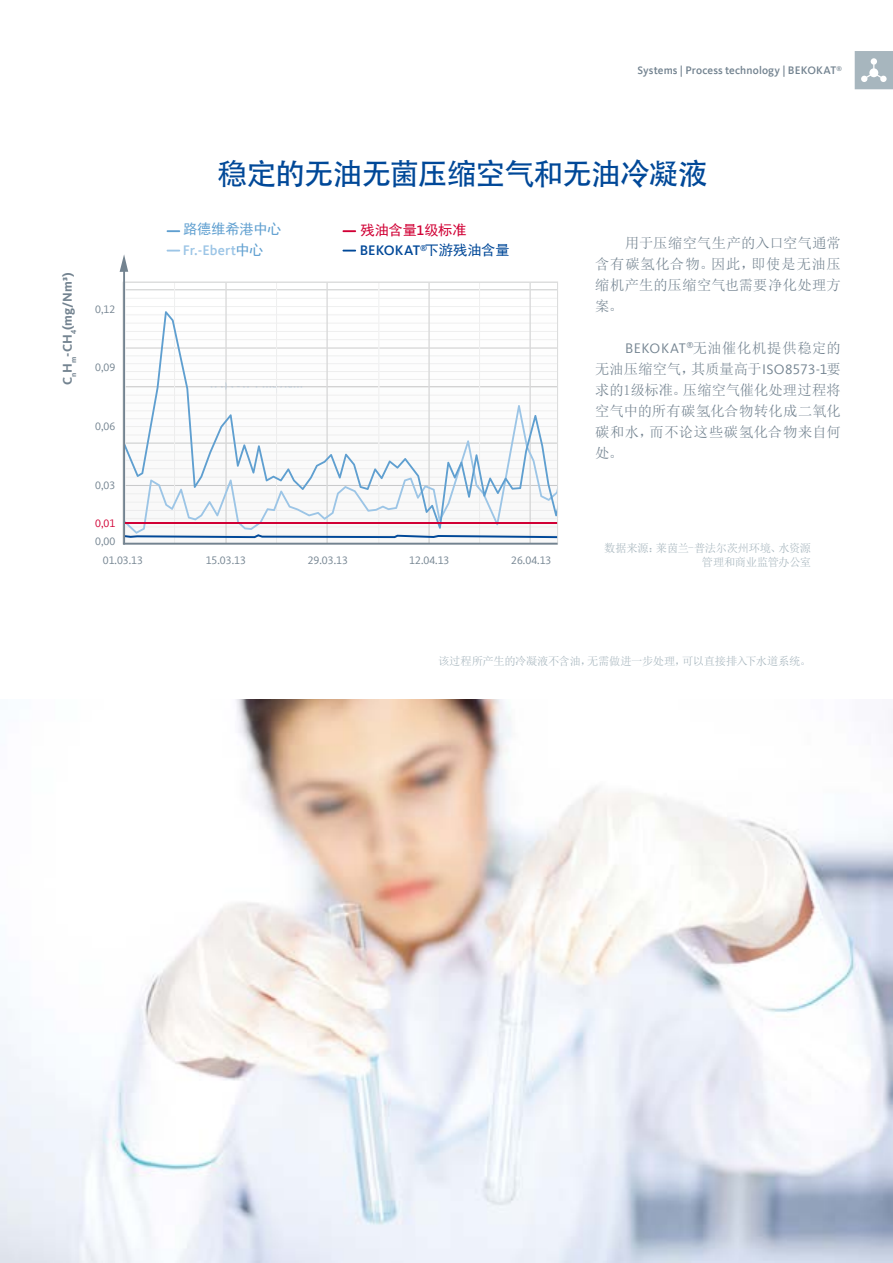
<style>
.page{position:relative;width:893px;height:1263px;background:#fff}
.page>*{position:absolute;margin:0;border:0;box-sizing:border-box;transform-origin:0 0}
.t1{font:30px "Adobe Heiti Std";letter-spacing:-.04em;color:#004898}
.t2{font:14.25px/21px "Sim Sun";letter-spacing:.025em;color:#738390;text-align:justify}
.t3{font:500 14.25px "Kievit Offc Pro";letter-spacing:.005em;color:#004898}
.t4{font:500 14.25px "Kievit Offc Pro";letter-spacing:.005em;color:#9cc5e6}
.t5{font:14.25px "Sim Hei";letter-spacing:-.01em;color:#d10035}
.t6{font:14.25px "Sim Hei";letter-spacing:-.015em;color:#5f9fd0}
.t7{font:700 13.05px "Kievit Offc Pro";color:#738390}
.t8{font:11.25px/14.2px "Sim Sun";letter-spacing:-.03em;color:#a7b6be;text-align:right}
.t9{font:11.25px "Kievit Offc Pro";color:#738390}
.t10{font:500 11.25px "Kievit Offc Pro";letter-spacing:.01em;color:#738390}
.t11{font:11.25px "Kievit Offc Pro";color:#d10035}
.s1{font-family:"Sim Hei";font-weight:400;color:#5f9fd0}
.s2{font-family:"Kievit Offc Pro";font-weight:500}
.s3{font-family:"Sim Hei";font-weight:400}
.s4{font-family:"Kievit Offc Pro"}
</style>
<div class="page">
<svg style="left:855px;top:51px;width:38px;height:38px"></svg>
<img style="left:0;top:699px;width:893px;height:564px">
<svg style="left:167px;top:230px;width:13px;height:2px"></svg>
<svg style="left:342px;top:230px;width:14px;height:2px"></svg>
<svg style="left:120px;top:250px;width:438px;height:295px"></svg>
<p class="t10" style="left:637px;top:64px;width:206px">Systems | Process technology | BEKOKAT<sup>®</sup></p>
<p class="t7" style="left:60px;top:385px;width:114px;rotate:-90deg">C H<sub>n</sub> <sub>m</sub>-CH<sub>4</sub>(mg/Nm³)</p>
<p class="t9" style="left:95px;top:302px;width:22px">0,12</p>
<p class="t9" style="left:95px;top:360px;width:22px">0,09</p>
<p class="t9" style="left:95px;top:419px;width:22px">0,06</p>
<p class="t9" style="left:95px;top:478px;width:22px">0,03</p>
<p class="t11" style="left:95px;top:517px;width:22px">0,01</p>
<h1 class="t1" style="left:217px;top:156px;width:492px">稳定的无油无菌压缩空气和无油冷凝液</h1>
<p class="t6" style="left:183px;top:222px;width:100px">路德维希港中心</p>
<p class="t4" style="left:183px;top:242px;width:82px">Fr.-Ebert<span class="s1">中心</span></p>
<p class="t5" style="left:361px;top:223px;width:108px">残油含量<span class="s2">1</span>级标准</p>
<p class="t3" style="left:360px;top:242px;width:151px">BEKOKAT<sup>®</sup><span class="s3">下游残油含量</span></p>
<p class="t2" style="left:595px;top:232px;width:247px;text-indent:30px">用于压缩空气生产的入口空气通常含有碳氢化合物。因此，即使是无油压缩机产生的压缩空气也需要净化处理方案。</p>
<p class="t2" style="left:595px;top:337px;width:247px;text-indent:30px"><span class="s4">BEKOKAT</span><sup>®</sup>无油催化机提供稳定的无油压缩空气，其质量高于<span class="s4">ISO8573-1</span>要求的1级标准。压缩空气催化处理过程将空气中的所有碳氢化合物转化成二氧化碳和水，而不论这些碳氢化合物来自何处。</p>
<p class="t9" style="left:95px;top:534px;width:22px">0,00</p>
<p class="t9" style="left:103px;top:553px;width:42px">01.03.13</p>
<p class="t9" style="left:206px;top:553px;width:42px">15.03.13</p>
<p class="t9" style="left:308px;top:553px;width:42px">29.03.13</p>
<p class="t9" style="left:409px;top:553px;width:42px">12.04.13</p>
<p class="t9" style="left:511px;top:553px;width:42px">26.04.13</p>
<p class="t8" style="left:604px;top:541px;width:209px">数据来源：莱茵兰-普法尔茨州环境、水资源管理和商业监管办公室</p>
<p class="t8" style="left:438px;top:654px;width:374px">该过程所产生的冷凝液不含油，无需做进一步处理，可以直接排入下水道系统。</p>
</div>
